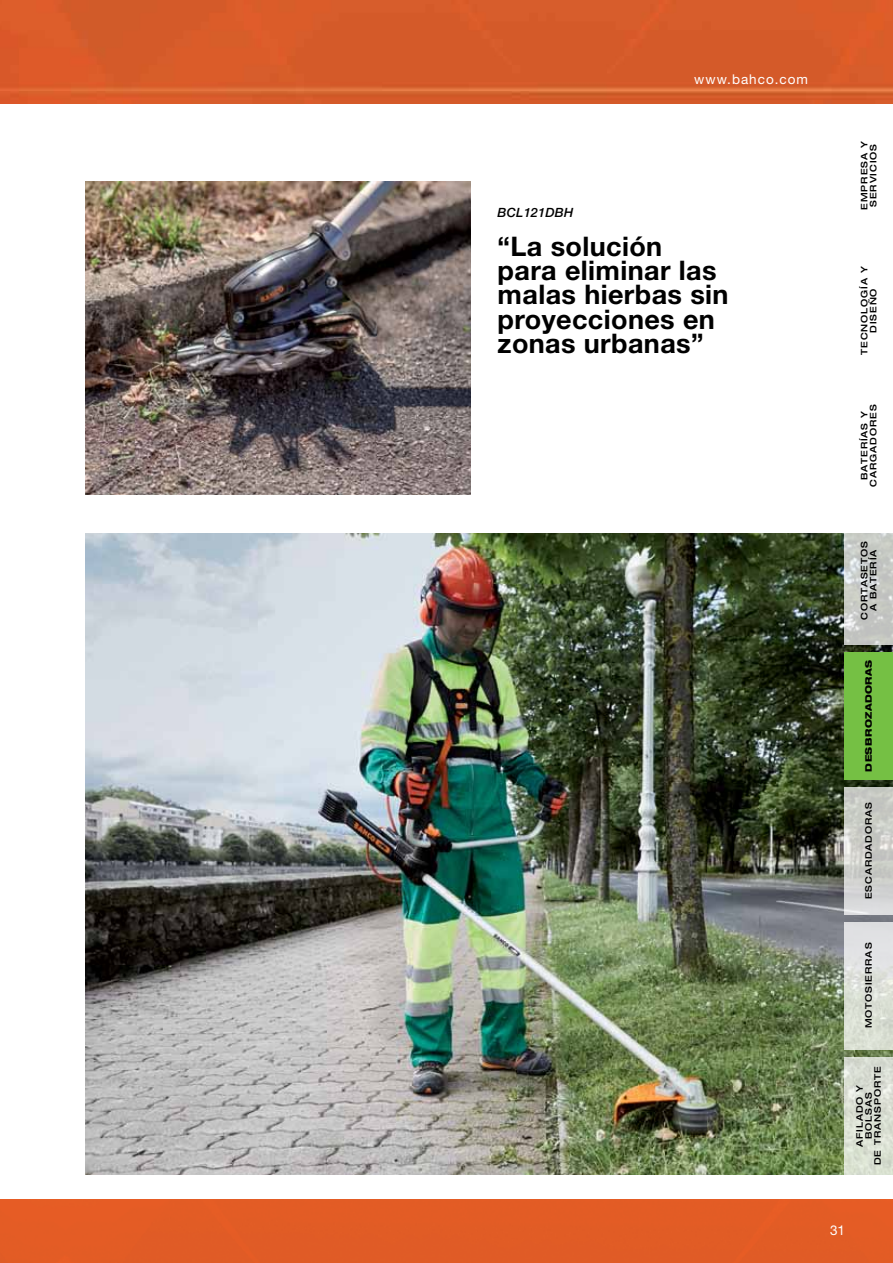
<style>
.page{position:relative;width:893px;height:1263px;background:#fff}
.page>*{position:absolute;margin:0;border:0;box-sizing:border-box;transform-origin:0 0}
.t1{font:700 27px/24px "Helvetica Neue LT Std";letter-spacing:.015em;color:#000}
.t2{font:13.5px "Helvetica Neue LT Std";letter-spacing:.075em;color:#fff}
.t3{font:italic 500 12.75px "Helvetica Neue LT Std";letter-spacing:.015em;color:#000}
.t4{font:500 expanded 9px/9px "Helvetica Neue LT Std";letter-spacing:.1em;color:#000;text-align:center}
.t5{font:800 expanded 9px "Helvetica Neue LT Std";letter-spacing:.05em;color:#000}
</style>
<div class="page">
<img style="left:0;top:0;width:893px;height:103px">
<div style="left:0;top:1199px;width:893px;height:64px;background:#e25c25"></div>
<img style="left:85px;top:534px;width:808px;height:640px">
<img style="left:85px;top:182px;width:386px;height:312px">
<svg style="left:845px;top:533px;width:48px;height:111px;background:#c9ccc8"></svg>
<div style="left:845px;top:652px;width:48px;height:127px;background:#75c044"></div>
<svg style="left:845px;top:787px;width:48px;height:127px;background:#cecfcc"></svg>
<svg style="left:845px;top:922px;width:48px;height:127px;background:#dde0da"></svg>
<svg style="left:845px;top:1057px;width:48px;height:118px;background:#d9dfd3"></svg>
<h2 class="t2" style="left:694px;top:71px;width:115px">www.bahco.com</h2>
<h3 class="t3" style="left:498px;top:205px;width:77px">BCL121DBH</h3>
<h1 class="t1" style="left:498px;top:234px;width:232px">“La solución<br>para eliminar las malas hierbas sin proyecciones en zonas urbanas”</h1>
<p class="t4" style="left:859px;top:210px;width:70px;rotate:-90deg">Empresa y servicios</p>
<p class="t4" style="left:859px;top:355px;width:91px;rotate:-90deg">Tecnología y diseño</p>
<p class="t4" style="left:859px;top:487px;width:84px;rotate:-90deg">Baterías y cargadores</p>
<p class="t4" style="left:859px;top:620px;width:80px;rotate:-90deg">Cortasetos a batería</p>
<p class="t5" style="left:863px;top:771px;width:113px;rotate:-90deg">Desbrozadoras</p>
<p class="t4" style="left:864px;top:899px;width:99px;rotate:-90deg">Escardadoras</p>
<p class="t4" style="left:864px;top:1028px;width:87px;rotate:-90deg">Motosierras</p>
<p class="t4" style="left:855px;top:1165px;width:100px;rotate:-90deg">Afilado y bolsas<br>de transporte</p>
<h2 class="t2" style="left:830px;top:1222px;width:17px">31</h2>
</div>
